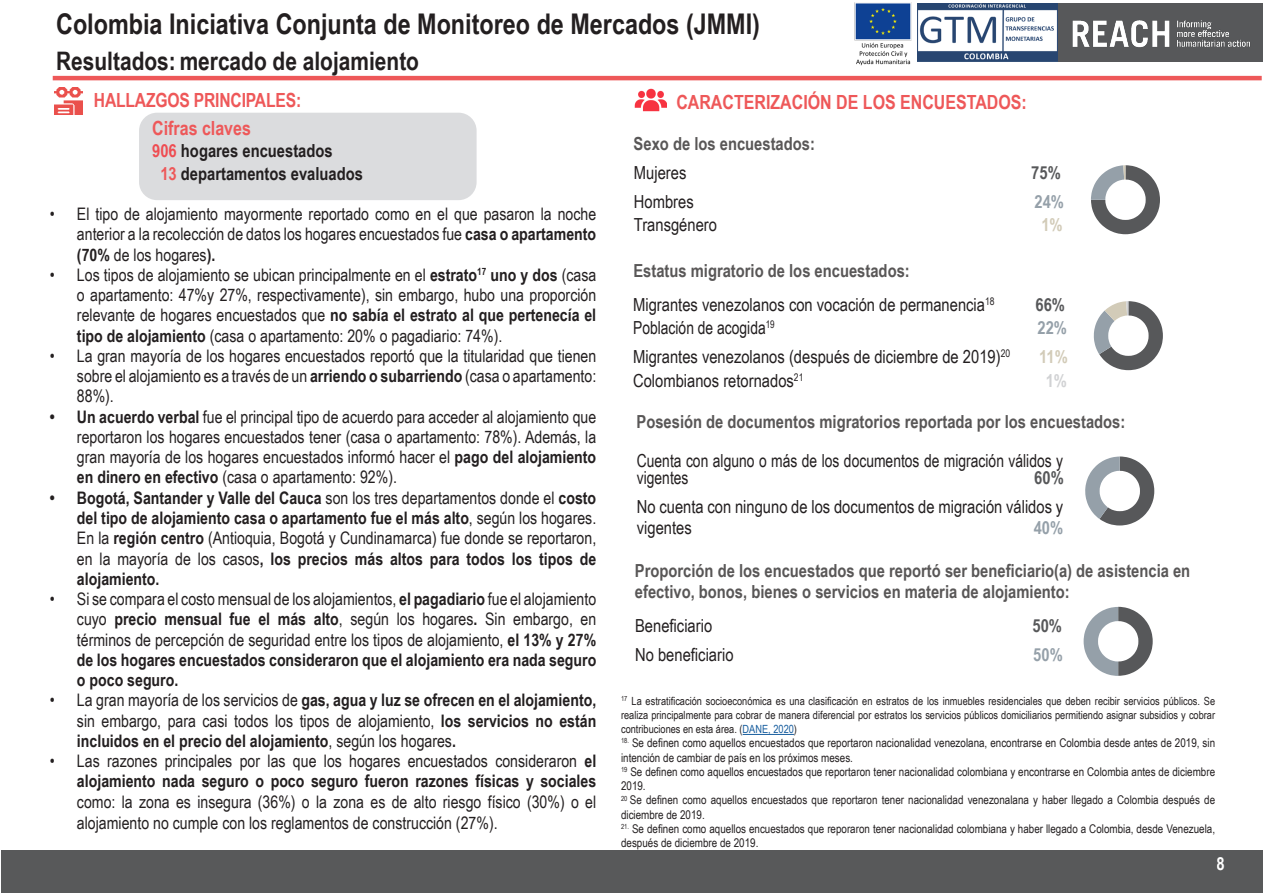
<style>
.page{position:relative;width:1263px;height:893px;background:#fff}
.page>*{position:absolute;margin:0;border:0;box-sizing:border-box;transform-origin:0 0}
.t1{font:96.75px "Chartwell Pies";color:#57585a}
.t2{font:700 28.5px "Arial Narrow";color:#231f20}
.t3{font:700 25.5px "Arial Narrow";color:#231f20}
.REACH_section_subtit{font:700 19.5px "Arial Narrow";color:#ee5859}
.Paragraph_Style_1{font:700 19.5px "Arial Narrow";color:#ee5859}
.REACH_section_subtit-2{font:700 18px/21.6px "Arial Narrow";color:#595757}
.REACH_bar_chart_text{font:18px/21.6px "Arial Narrow";color:#231f20}
.REACH_bar_chart_text-2{font:18px/16.5px "Arial Narrow";color:#231f20;scale:.94 1}
.Paragraph_Style_1-2{font:700 18px "Arial Narrow";color:#231f20}
.REACH_bar_chart_text-3{font:700 18px "Arial Narrow";color:#57585a}
.REACH_bar_chart_text-4{font:700 18px "Arial Narrow";color:#95a0a9}
.REACH_bar_chart_text-5{font:700 18px "Arial Narrow";color:#d2cbb8}
.REACH_bar_chart_text-6{font:700 18px "Arial Narrow";color:#d1d2d4}
.t4{font:700 18px "Arial Narrow";color:#fff}
.t5{font:17.25px/20.2px "Arial Narrow";color:#231f20;text-align:justify}
.t6{font:700 17.25px/20.2px "Arial Narrow";color:#231f20;text-align:justify}
.t7{font:12px/14.2px "Arial Narrow";color:#231f20}
.t8{font:11.25px/13.8px "Arial Narrow";color:#231f20;text-align:justify}
.s1{color:#ef4d52}
.s2{color:#ee5859}
.s3{font-weight:700}
.s4{font-weight:400}
.s5{color:#95a0a9}
.s6{color:#d2cbb8}
.s7{color:#fff}
.s8{color:#d1d2d4}
.s9{color:#175d9e}
</style>
<div class="page">
<div style="left:1px;top:850px;width:1262px;height:42px;background:#58595a"></div>
<hr style="left:53px;top:76px;width:1209px;height:4px;background:#ee5859">
<div style="left:1057px;top:3px;width:206px;height:59px;background:#57585a"></div>
<img style="left:1057px;top:12px;width:193px;height:41px">
<img style="left:854px;top:2px;width:64px;height:64px">
<img style="left:918px;top:3px;width:139px;height:59px">
<hr style="left:743px;top:734px;width:51px;height:1px;background:#175d9e">
<div style="left:139px;top:113px;width:338px;height:87px;background:#dbdcde;border-radius:18px"></div>
<img style="left:635px;top:89px;width:32px;height:22px">
<img style="left:55px;top:87px;width:27px;height:28px">
<h2 class="t2" style="left:56px;top:2px;width:705px">Colombia Iniciativa Conjunta de Monitoreo de Mercados (JMMI)</h2>
<p class="t3" style="left:56px;top:41px;width:364px">Resultados:mercado de alojamiento</p>
<p class="REACH_section_subtit" style="left:94px;top:85px;width:209px">HALLAZGOS PRINCIPALES:</p>
<p class="REACH_section_subtit" style="left:676px;top:87px;width:352px">CARACTERIZACIÓN DE LOS ENCUESTADOS:</p>
<p class="Paragraph_Style_1" style="left:152px;top:113px;width:100px">Cifras claves</p>
<p class="Paragraph_Style_1-2" style="left:152px;top:137px;width:182px"><span class="s1">906</span> hogares encuestados</p>
<p class="Paragraph_Style_1-2" style="left:160px;top:160px;width:204px"><span class="s2">13</span> departamentos evaluados</p>
<p class="t5" style="left:77px;top:203px;width:521px;text-indent:-27px">• El tipo de alojamiento mayormente reportado como en el que pasaron la noche anterior a la recolección de datos los hogares encuestados fue <span class="s3">casa o apartamento (70%</span> de los hogares<span class="s3">).</span></p>
<p class="t5" style="left:77px;top:264px;width:521px;text-indent:-27px">• Los tipos de alojamiento se ubican principalmente en el <span class="s3">estrato</span><sup>17</sup> <span class="s3">uno y dos</span> (casa o apartamento: 47%y 27%, respectivamente), sin embargo, hubo una proporción relevante de hogares encuestados que <span class="s3">no sabía el estrato al que pertenecía el tipo de alojamiento</span> (casa o apartamento: 20% o pagadiario: 74%).</p>
<p class="t5" style="left:77px;top:345px;width:521px;text-indent:-27px">• La gran mayoría de los hogares encuestados reportó que la titularidad que tienen sobre el alojamiento es a través de un <span class="s3">arriendo o subarriendo</span> (casa o apartamento:<br>88%).</p>
<p class="t5" style="left:77px;top:406px;width:521px;text-indent:-27px"><span class="s3">• Un acuerdo verbal</span> fue el principal tipo de acuerdo para acceder al alojamiento que reportaron los hogares encuestados tener (casa o apartamento: 78%). Además, la gran mayoría de los hogares encuestados informó hacer el <span class="s3">pago del alojamiento en dinero en efectivo</span> (casa o apartamento: 92%).</p>
<p class="t6" style="left:77px;top:487px;width:521px;text-indent:-27px">• Bogotá, Santander y Valle del Cauca <span class="s4">son los tres departamentos donde el</span> costo del tipo de alojamiento casa o apartamento fue el más alto<span class="s4">, según los hogares.<br>En la</span> región centro <span class="s4">(Antioquia, Bogotá y Cundinamarca) fue donde se reportaron, en la mayoría de los casos</span>, los precios más altos para todos los tipos de alojamiento.</p>
<p class="t5" style="left:77px;top:588px;width:521px;text-indent:-27px">• Si se compara el costo mensual de los alojamientos, <span class="s3">el pagadiario</span> fue el alojamiento cuyo <span class="s3">precio mensual fue el más alto</span>, según los hogares<span class="s3">.</span> Sin embargo, en términos de percepción de seguridad entre los tipos de alojamiento, <span class="s3">el 13% y 27% de los hogares encuestados consideraron que el alojamiento era nada seguro o poco seguro.</span></p>
<p class="t5" style="left:77px;top:689px;width:521px;text-indent:-27px">• La gran mayoría de los servicios de <span class="s3">gas, agua y luz se ofrecen en el alojamiento, </span>sin embargo, para casi todos los tipos de alojamiento, <span class="s3">los servicios no están incluidos en el precio del alojamiento</span>, según los hogares<span class="s3">.</span></p>
<p class="t5" style="left:77px;top:750px;width:521px;text-indent:-27px">• Las razones principales por las que los hogares encuestados consideraron <span class="s3">el alojamiento nada seguro o poco seguro fueron razones físicas y sociales </span>como: la zona es insegura (36%) o la zona es de alto riesgo físico (30%) o el alojamiento no cumple con los reglamentos de construcción (27%).</p>
<p class="REACH_section_subtit-2" style="left:634px;top:132px;width:183px">Sexo de los encuestados:</p>
<p class="REACH_bar_chart_text" style="left:634px;top:161px;width:54px">Mujeres</p>
<p class="REACH_bar_chart_text-3" style="left:1031px;top:159px;width:31px">75%</p>
<p class="REACH_bar_chart_text" style="left:634px;top:190px;width:61px">Hombres</p>
<p class="REACH_bar_chart_text-4" style="left:1034px;top:188px;width:31px">24%</p>
<p class="REACH_bar_chart_text" style="left:634px;top:214px;width:85px">Transgénero</p>
<p class="REACH_bar_chart_text-5" style="left:1041px;top:211px;width:23px">1%</p>
<p class="REACH_section_subtit-2" style="left:633px;top:258px;width:278px">Estatus migratorio de los encuestados:</p>
<p class="t1" style="left:1086px;top:140px;width:154px">75<span class="s5">24</span><span class="s6">1</span><span class="s7">D</span></p>
<p class="REACH_bar_chart_text" style="left:633px;top:293px;width:363px">Migrantes venezolanos con vocación de permanencia<sup>18</sup></p>
<p class="REACH_bar_chart_text-3" style="left:1035px;top:291px;width:31px">66%</p>
<p class="REACH_bar_chart_text-2" style="left:633px;top:319px;width:152px">Población de acogida<sup>19</sup></p>
<p class="REACH_bar_chart_text-4" style="left:1037px;top:314px;width:31px">22%</p>
<p class="REACH_bar_chart_text" style="left:633px;top:345px;width:379px">Migrantes venezolanos (después de diciembre de 2019)<sup>20</sup></p>
<p class="REACH_bar_chart_text-5" style="left:1039px;top:343px;width:30px">11%</p>
<p class="REACH_bar_chart_text" style="left:633px;top:369px;width:172px">Colombianos retornados<sup>21</sup></p>
<p class="REACH_bar_chart_text-6" style="left:1046px;top:367px;width:23px">1%</p>
<p class="REACH_section_subtit-2" style="left:636px;top:410px;width:490px">Posesión de documentos migratorios reportada por los encuestados:</p>
<p class="REACH_bar_chart_text-2" style="left:637px;top:452px;width:455px">Cuenta con alguno o más de los documentos de migración válidos y vigentes</p>
<p class="t1" style="left:1089px;top:276px;width:154px">66<span class="s5">22</span><span class="s6">1</span><span class="s8">1</span><span class="s7">D</span></p>
<p class="t1" style="left:1080px;top:432px;width:154px">60<span class="s5">40</span><span class="s7">D</span></p>
<p class="REACH_bar_chart_text-3" style="left:1034px;top:464px;width:31px">60%</p>
<p class="REACH_bar_chart_text" style="left:637px;top:495px;width:428px">No cuenta con ninguno de los documentos de migración válidos y vigentes</p>
<p class="REACH_bar_chart_text-4" style="left:1034px;top:514px;width:31px">40%</p>
<p class="REACH_section_subtit-2" style="left:635px;top:559px;width:557px">Proporción de los encuestados que reportó ser beneficiario(a) de asistencia en efectivo, bonos, bienes o servicios en materia de alojamiento:</p>
<p class="REACH_bar_chart_text" style="left:635px;top:615px;width:79px">Beneficiario</p>
<p class="REACH_bar_chart_text-3" style="left:1032px;top:612px;width:31px">50%</p>
<p class="REACH_bar_chart_text" style="left:635px;top:643px;width:100px">No beneficiario</p>
<p class="REACH_bar_chart_text-4" style="left:1033px;top:641px;width:31px">50%</p>
<p class="t1" style="left:1079px;top:582px;width:154px">50<span class="s5">50</span><span class="s7">D</span></p>
<p class="t8" style="left:621px;top:694px;width:595px"><sup>17</sup> La estratificación socioeconómica es una clasificación en estratos de los inmuebles residenciales que deben recibir servicios públicos. Se realiza principalmente para cobrar de manera diferencial por estratos los servicios públicos domiciliarios permitiendo asignar subsidios y cobrar contribuciones en esta área. (<span class="s9">DANE, 2020</span>)</p>
<p class="t7" style="left:621px;top:736px;width:595px"><sup>18.</sup> Se definen como aquellos encuestados que reportaron nacionalidad venezolana, encontrarse en Colombia desde antes de 2019, sin intención de cambiar de país en los próximos meses.</p>
<p class="t7" style="left:621px;top:764px;width:595px"><sup>19</sup> Se definen como aquellos encuestados que reportaron tener nacionalidad colombiana y encontrarse en Colombia antes de diciembre<br>2019.</p>
<p class="t7" style="left:621px;top:793px;width:595px"><sup>20</sup> Se definen como aquellos encuestados que reportaron tener nacionalidad venezonalana y haber llegado a Colombia después de diciembre de 2019.</p>
<p class="t7" style="left:621px;top:821px;width:595px"><sup>21.</sup> Se definen como aquellos encuestados que reporaron tener nacionalidad colombiana y haber llegado a Colombia, desde Venezuela, después de diciembre de 2019.</p>
<p class="t4" style="left:1216px;top:850px;width:10px">8</p>
</div>
